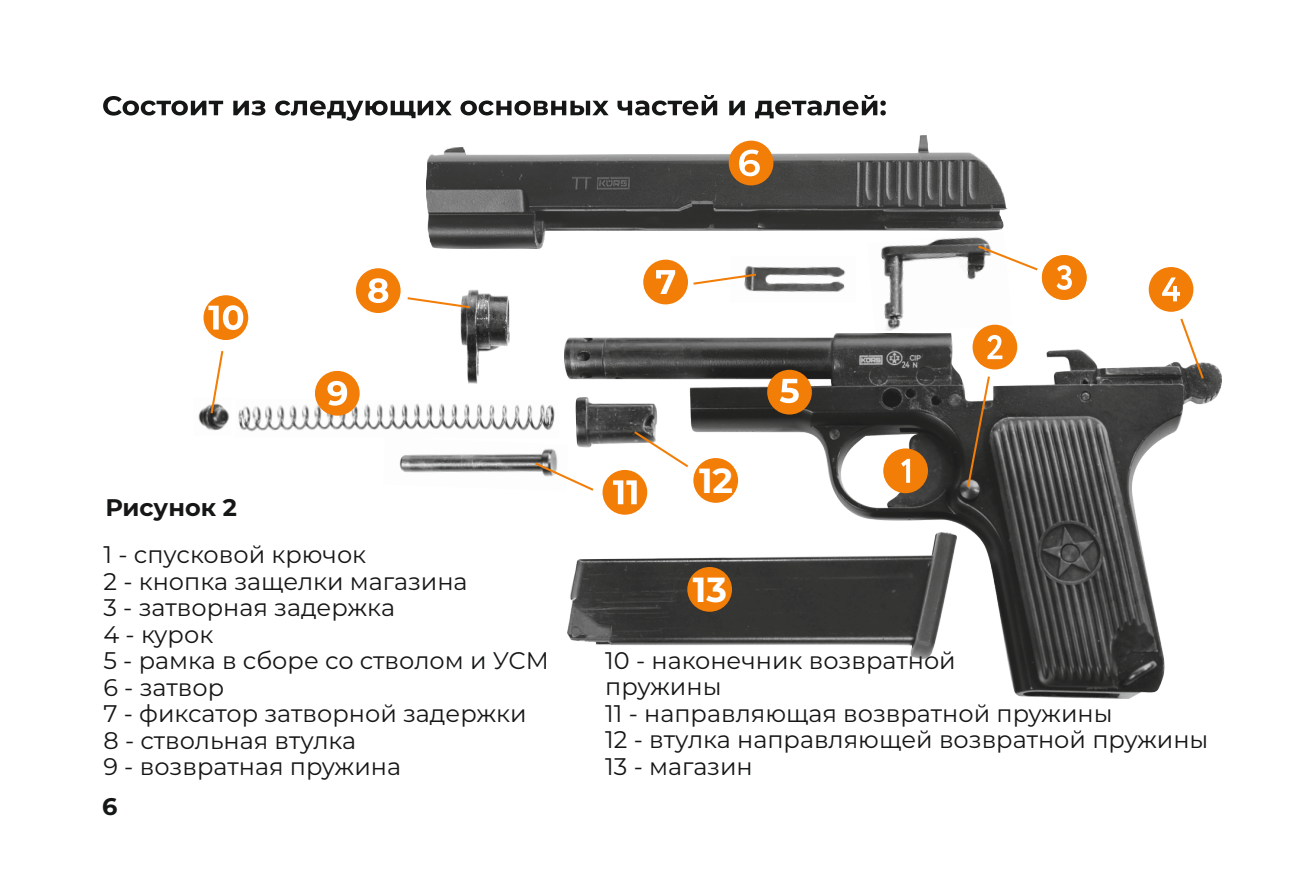
<style>
.page{position:relative;width:1290px;height:883px;background:#fff}
.page>*{position:absolute;margin:0;border:0;box-sizing:border-box;transform-origin:0 0}
.t1{font:700 34.8px "Montserrat";color:#fff}
.t2{font:24px/26.4px "Montserrat";color:#151616}
.t3{font:700 24px "Montserrat";color:#151616}
</style>
<div class="page">
<img style="left:198px;top:404px;width:32px;height:27px">
<img style="left:238px;top:399px;width:317px;height:33px">
<img style="left:744px;top:265px;width:102px;height:27px">
<img style="left:564px;top:333px;width:658px;height:365px">
<img style="left:399px;top:437px;width:169px;height:54px">
<img style="left:460px;top:289px;width:50px;height:95px">
<img style="left:881px;top:248px;width:131px;height:84px">
<img style="left:426px;top:135px;width:581px;height:113px">
<div style="left:883px;top:448px;width:45px;height:45px;background:#f27d07;border-radius:50%"></div>
<svg style="left:901px;top:458px;width:9px;height:24px"></svg>
<div style="left:1149px;top:267px;width:44px;height:44px;background:#f27d07;border-radius:50%"></div>
<div style="left:973px;top:324px;width:44px;height:45px;background:#f27d07;border-radius:50%"></div>
<svg style="left:1162px;top:277px;width:18px;height:24px"></svg>
<svg style="left:987px;top:335px;width:15px;height:24px"></svg>
<div style="left:1042px;top:255px;width:45px;height:45px;background:#f27d07;border-radius:50%"></div>
<svg style="left:1057px;top:265px;width:15px;height:25px"></svg>
<div style="left:204px;top:295px;width:44px;height:45px;background:#f27d07;border-radius:50%"></div>
<svg style="left:208px;top:305px;width:35px;height:25px"></svg>
<div style="left:315px;top:370px;width:45px;height:45px;background:#f27d07;border-radius:50%"></div>
<svg style="left:327px;top:381px;width:20px;height:24px"></svg>
<div style="left:356px;top:268px;width:45px;height:45px;background:#f27d07;border-radius:50%"></div>
<svg style="left:368px;top:278px;width:20px;height:25px"></svg>
<div style="left:643px;top:259px;width:45px;height:45px;background:#f27d07;border-radius:50%"></div>
<svg style="left:656px;top:270px;width:19px;height:24px"></svg>
<div style="left:767px;top:369px;width:45px;height:45px;background:#f27d07;border-radius:50%"></div>
<svg style="left:780px;top:378px;width:19px;height:25px"></svg>
<svg style="left:967px;top:376px;width:23px;height:110px"></svg>
<div style="left:729px;top:141px;width:44px;height:44px;background:#f27d07;border-radius:50%"></div>
<svg style="left:739px;top:149px;width:21px;height:27px"></svg>
<div style="left:603px;top:469px;width:44px;height:45px;background:#f27d07;border-radius:50%"></div>
<svg style="left:613px;top:480px;width:24px;height:24px"></svg>
<svg style="left:978px;top:245px;width:60px;height:25px"></svg>
<svg style="left:693px;top:273px;width:63px;height:11px"></svg>
<svg style="left:408px;top:297px;width:62px;height:11px"></svg>
<svg style="left:211px;top:351px;width:12px;height:62px"></svg>
<div style="left:693px;top:458px;width:45px;height:44px;background:#f27d07;border-radius:50%"></div>
<svg style="left:634px;top:431px;width:54px;height:36px"></svg>
<svg style="left:535px;top:462px;width:58px;height:28px"></svg>
<svg style="left:1180px;top:318px;width:24px;height:60px"></svg>
<img style="left:568px;top:532px;width:389px;height:125px">
<div style="left:687px;top:566px;width:45px;height:45px;background:#f27d07;border-radius:50%"></div>
<svg style="left:103px;top:95px;width:783px;height:26px"></svg>
<p class="t3" style="left:105px;top:492px;width:133px">Рисунок 2</p>
<p class="t2" style="left:103px;top:541px;width:447px">1 - спусковой крючок<br>2 - кнопка защелки магазина<br>3 - затворная задержка<br>4 - курок<br>5 - рамка в сборе со стволом и УСМ<br>6 - затвор<br>7 - фиксатор затворной задержки<br>8 - ствольная втулка<br>9 - возвратная пружина</p>
<p class="t3" style="left:102px;top:791px;width:17px">6</p>
<h1 class="t1" style="left:699px;top:459px;width:36px">12</h1>
<h1 class="t1" style="left:693px;top:567px;width:36px">13</h1>
<p class="t2" style="left:605px;top:646px;width:605px">10 - наконечник возвратной<br>пружины<br>11 - направляющая возвратной пружины<br>12 - втулка направляющей возвратной пружины<br>13 - магазин</p>
</div>
